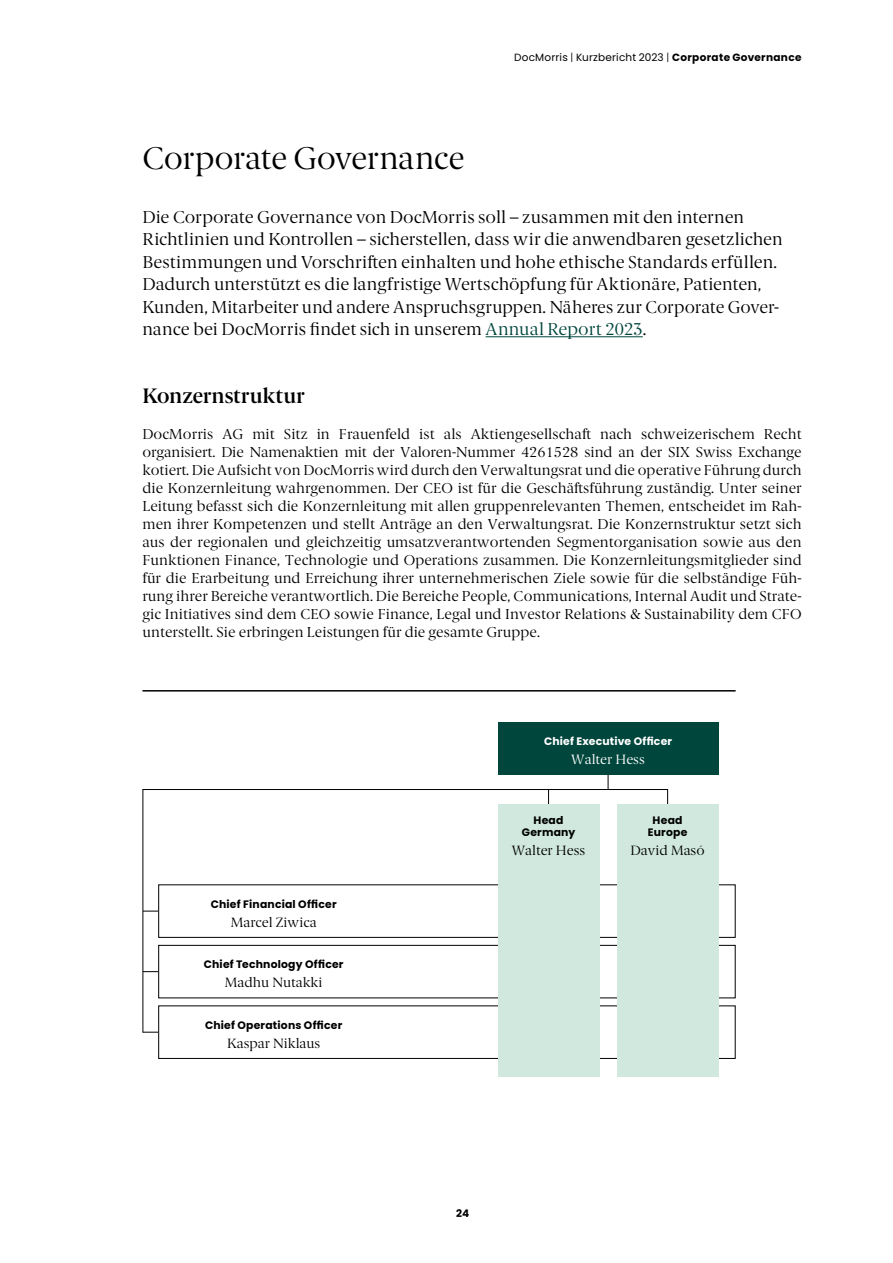
<style>
.page{position:relative;width:893px;height:1263px;background:#fff}
.page>*{position:absolute;margin:0;border:0;box-sizing:border-box;transform-origin:0 0}
.t1{font:31.5px "Doc Morris";letter-spacing:-.01em;color:#000}
.t2{font:700 21px "Doc Morris";letter-spacing:.01em;color:#000}
.t3{font:17.25px/22.5px "Doc Morris";letter-spacing:.005em;color:#000}
.t4{font:14.4px/18px "Doc Morris";letter-spacing:.01em;color:#000;text-align:justify}
.t5{font:13.5px "Doc Morris";letter-spacing:.005em;color:#000}
.t6{font:13.5px "Doc Morris";letter-spacing:.005em;color:#fff}
.t7{font:700 10.8px/12px "Poppins";letter-spacing:.015em;color:#000;text-align:center}
.t8{font:700 10.8px "Poppins";letter-spacing:.015em;color:#fff}
.t9{font:10.5px "Poppins";letter-spacing:.015em;color:#000}
.t10{font:700 10.5px "Poppins";color:#000}
.s1{font-weight:300}
.s2{font-weight:700}
.s3{color:#00463d}
</style>
<div class="page">
<hr style="left:486px;top:336px;width:157px;height:1px;background:#00463d">
<svg style="left:143px;top:1032px;width:15px;height:1px"></svg>
<svg style="left:143px;top:971px;width:15px;height:1px"></svg>
<svg style="left:143px;top:911px;width:15px;height:1px"></svg>
<hr style="left:142px;top:690px;width:594px;height:1px;background:#000">
<hr style="left:142px;top:789px;width:526px;height:1px;background:#000">
<hr style="left:142px;top:789px;width:1px;height:244px;background:#000">
<svg style="left:548px;top:790px;width:1px;height:14px"></svg>
<svg style="left:608px;top:775px;width:1px;height:14px"></svg>
<svg style="left:667px;top:790px;width:1px;height:14px"></svg>
<div style="left:498px;top:722px;width:220px;height:53px;background:#00463d"></div>
<div style="left:158px;top:884px;width:578px;height:54px;border:1px solid #000"></div>
<div style="left:158px;top:945px;width:578px;height:53px;border:1px solid #000"></div>
<div style="left:158px;top:1005px;width:578px;height:54px;border:1px solid #000"></div>
<div style="left:498px;top:804px;width:101px;height:272px;background:#d0e8de"></div>
<div style="left:617px;top:804px;width:101px;height:272px;background:#d0e8de"></div>
<p class="t9" style="left:514px;top:51px;width:289px">DocMorris <span class="s1">|</span> Kurzbericht 2023 <span class="s1">|</span> <span class="s2">Corporate Governance</span></p>
<h1 class="t1" style="left:142px;top:137px;width:324px">Corporate Governance</h1>
<p class="t3" style="left:142px;top:205px;width:642px">Die Corporate Governance von DocMorris soll – zusammen mit den internen Richtlinien und Kontrollen – sicherstellen, dass wir die anwendbaren gesetzlichen Bestimmungen und Vorschriften einhalten und hohe ethische Standards erfüllen.<br>Dadurch unterstützt es die langfristige Wertschöpfung für Aktionäre, Patienten, Kunden, Mitarbeiter und andere Anspruchsgruppen. Näheres zur Corporate Gover&shy;nance bei DocMorris findet sich in unserem <span class="s3">Annual Report 2023</span>.</p>
<h2 class="t2" style="left:142px;top:379px;width:164px">Konzernstruktur</h2>
<p class="t4" style="left:142px;top:424px;width:661px">DocMorris AG mit Sitz in Frauenfeld ist als Aktiengesellschaft nach schweizerischem Recht organisiert. Die Namenaktien mit der Valoren-Nummer 4261528 sind an der SIX Swiss Exchange kotiert. Die Aufsicht von DocMorris wird durch den Verwaltungsrat und die operative Führung durch die Konzernleitung wahrgenommen. Der CEO ist für die Geschäftsführung zuständig. Unter seiner Leitung befasst sich die Konzernleitung mit allen gruppenrelevanten Themen, entscheidet im Rah&shy;men ihrer Kompetenzen und stellt Anträge an den Verwaltungsrat. Die Konzernstruktur setzt sich aus der regionalen und gleichzeitig umsatzverantwortenden Segmentorganisation sowie aus den Funktionen Finance, Technologie und Operations zusammen. Die Konzernleitungsmitglieder sind für die Erarbeitung und Erreichung ihrer unternehmerischen Ziele sowie für die selbständige Füh&shy;rung ihrer Bereiche verantwortlich. Die Bereiche People, Communications, Internal Audit und Strate&shy;gic Initiatives sind dem CEO sowie Finance, Legal und Investor Relations &amp; Sustainability dem CFO unterstellt. Sie erbringen Leistungen für die gesamte Gruppe.</p>
<p class="t8" style="left:544px;top:735px;width:130px">Chief Executive Officer</p>
<p class="t6" style="left:571px;top:750px;width:75px">Walter Hess</p>
<p class="t7" style="left:211px;top:898px;width:128px">Chief Financial Officer</p>
<p class="t5" style="left:231px;top:913px;width:87px">Marcel Ziwica</p>
<p class="t7" style="left:204px;top:959px;width:141px">Chief Technology Officer</p>
<p class="t5" style="left:225px;top:974px;width:99px">Madhu Nutakki</p>
<p class="t7" style="left:205px;top:1019px;width:139px">Chief Operations Officer</p>
<p class="t5" style="left:227px;top:1034px;width:95px">Kaspar Niklaus</p>
<p class="t7" style="left:522px;top:814px;width:55px">Head<br>Germany</p>
<p class="t5" style="left:512px;top:841px;width:75px">Walter Hess</p>
<p class="t7" style="left:648px;top:814px;width:41px">Head<br>Europe</p>
<p class="t5" style="left:630px;top:841px;width:76px">David Masó</p>
<p class="t10" style="left:456px;top:1207px;width:15px">24</p>
</div>
